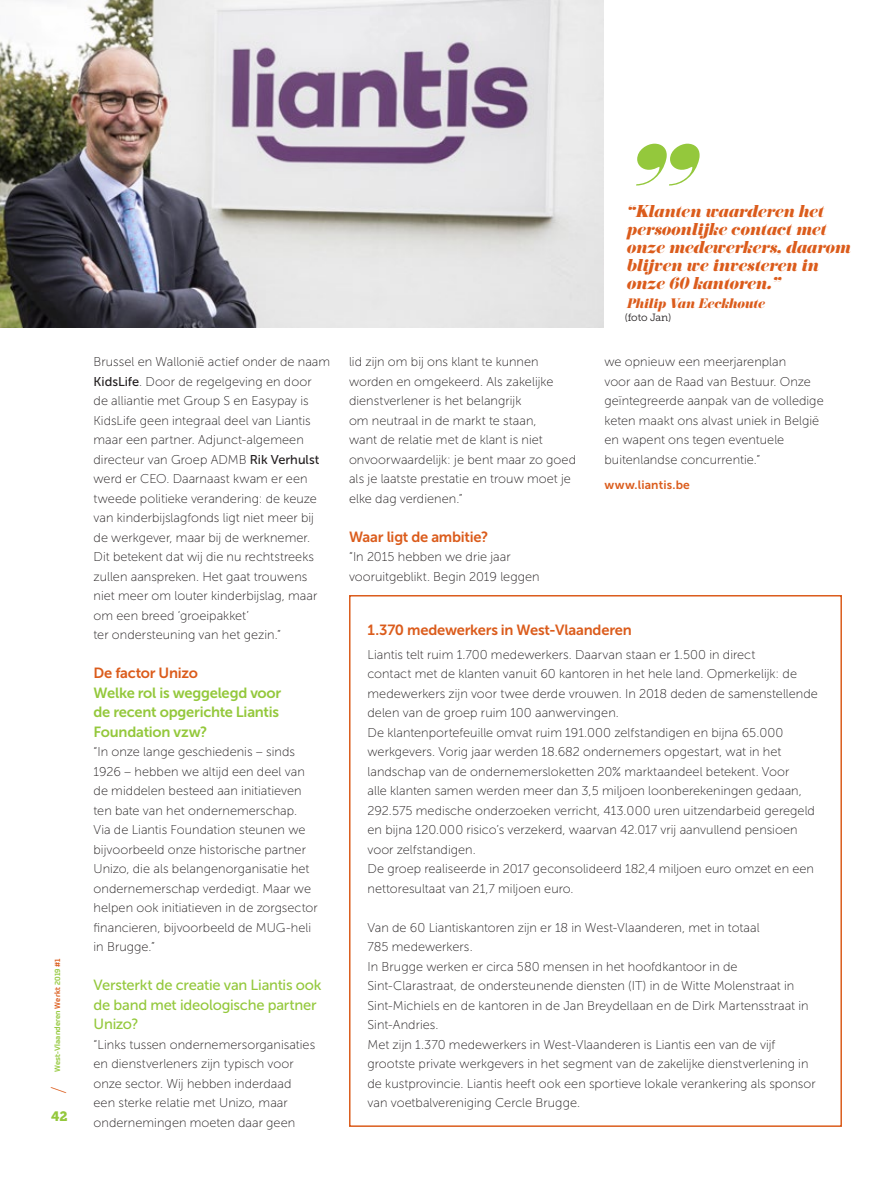
<style>
.page{position:relative;width:893px;height:1191px;background:#fff}
.page>*{position:absolute;margin:0;border:0;box-sizing:border-box;transform-origin:0 0}
._8__Opsomming{font:italic 123.15px "Eloquent JF Pro";color:#94c83c}
.t1{font:100 21px "Prometo";color:#db5c1c}
._8__Opsomming-2{font:italic 15px/18px "Eloquent JF Pro";color:#db5c1c}
._6__Titel_in_body{font:14.7px/19.5px "Museo Sans 500";letter-spacing:-.015em;color:#94c83c}
._6__Titel_in_body-2{font:14.7px "Museo Sans 700";letter-spacing:-.015em;color:#db5c1c}
._6__Titel_in_body-3{font:14.7px/19.5px "Museo Sans 700";letter-spacing:-.015em;color:#94c83c}
.t2{font:13.5px "Museo Slab 900";color:#94c83c}
._5__Body{font:12.75px/19.5px "Museo Sans 100";color:#231f20}
._8__Opsomming-3{font:italic 12px "Eloquent JF Pro";color:#db5c1c}
._9__Website{font:12px "Museo Sans 700";letter-spacing:.01em;color:#db5c1c}
._7__Foto_beschrijvin{font:10.5px "Museo Slab 300";letter-spacing:-.01em;color:#231f20}
.t3{font:500 7.5px "Prometo";letter-spacing:.02em;color:#94c83c}
.s1{color:#db5c1c}
.s2{font-family:"Museo Sans 500"}
</style>
<div class="page">
<div style="left:349px;top:595px;width:493px;height:531px;border:2px solid #db5c1c"></div>
<img style="left:0;top:0;width:604px;height:327px">
<p class="t3" style="left:53px;top:1072px;width:115px;rotate:-90deg">West-Vlaanderen <span class="s1">Werkt</span> 2019 <span class="s1">#1</span></p>
<p class="t2" style="left:51px;top:1108px;width:18px">42</p>
<h2 class="t1" style="left:46px;top:1094px;width:9px;rotate:-90deg">/</h2>
<p class="_5__Body" style="left:94px;top:352px;width:238px">Brussel en Wallonië actief onder de naam <span class="s2">KidsLife</span>. Door de regelgeving en door<br>de alliantie met Group S en Easypay is KidsLife geen integraal deel van Liantis maar een partner. Adjunct-algemeen directeur van Groep ADMB <span class="s2">Rik Verhulst </span>werd er CEO. Daarnaast kwam er een tweede politieke verandering: de keuze van kinderbijslagfonds ligt niet meer bij de werkgever, maar bij de werknemer.<br>Dit betekent dat wij die nu rechtstreeks zullen aanspreken. Het gaat trouwens niet meer om louter kinderbijslag, maar om een breed ‘groeipakket’<br>ter ondersteuning van het gezin.”</p>
<p class="_6__Titel_in_body-2" style="left:94px;top:665px;width:106px">De factor Unizo</p>
<p class="_6__Titel_in_body-3" style="left:94px;top:683px;width:189px">Welke rol is weggelegd voor de recent opgerichte Liantis<br>Foundation vzw?</p>
<p class="_5__Body" style="left:94px;top:742px;width:226px">“In onze lange geschiedenis – sinds 1926 – hebben we altijd een deel van de middelen besteed aan initiatieven ten bate van het ondernemerschap.<br>Via de Liantis Foundation steunen we bijvoorbeeld onze historische partner Unizo, die als belangenorganisatie het ondernemerschap verdedigt. Maar we helpen ook initiatieven in de zorgsector financieren, bijvoorbeeld de MUG-heli in Brugge.”</p>
<p class="_6__Titel_in_body" style="left:94px;top:975px;width:229px">Versterkt de creatie van Liantis ook de band met ideologische partner<br>Unizo?</p>
<p class="_5__Body" style="left:94px;top:1035px;width:223px">“Links tussen ondernemersorganisaties en dienstverleners zijn typisch voor onze sector. Wij hebben inderdaad een sterke relatie met Unizo, maar ondernemingen moeten daar geen</p>
<p class="_5__Body" style="left:349px;top:352px;width:229px">lid zijn om bij ons klant te kunnen worden en omgekeerd. Als zakelijke dienstverlener is het belangrijk<br>om neutraal in de markt te staan,<br>want de relatie met de klant is niet onvoorwaardelijk: je bent maar zo goed als je laatste prestatie en trouw moet je elke dag verdienen.”</p>
<p class="_6__Titel_in_body-2" style="left:349px;top:528px;width:141px">Waar ligt de ambitie?</p>
<p class="_5__Body" style="left:349px;top:547px;width:192px">“In 2015 hebben we drie jaar vooruitgeblikt. Begin 2019 leggen</p>
<p class="_8__Opsomming" style="left:613px;top:128px;width:73px">”</p>
<p class="_8__Opsomming-2" style="left:626px;top:203px;width:225px">“Klanten waarderen het persoonlijke contact met onze medewerkers, daarom blijven we investeren in onze 60 kantoren.”</p>
<p class="_8__Opsomming-3" style="left:626px;top:297px;width:140px">Philip Van Eeckhoute</p>
<p class="_7__Foto_beschrijvin" style="left:625px;top:311px;width:48px">(foto Jan)</p>
<p class="_5__Body" style="left:604px;top:352px;width:221px">we opnieuw een meerjarenplan<br>voor aan de Raad van Bestuur. Onze geïntegreerde aanpak van de volledige keten maakt ons alvast uniek in België en wapent ons tegen eventuele buitenlandse concurrentie.”</p>
<p class="_9__Website" style="left:604px;top:478px;width:87px">www.liantis.be</p>
<p class="_6__Titel_in_body-2" style="left:368px;top:621px;width:266px">1.370 medewerkers in West-Vlaanderen</p>
<p class="_5__Body" style="left:368px;top:645px;width:452px">Liantis telt ruim 1.700 medewerkers. Daarvan staan er 1.500 in direct<br>contact met de klanten vanuit 60 kantoren in het hele land. Opmerkelijk: de medewerkers zijn voor twee derde vrouwen. In 2018 deden de samenstellende delen van de groep ruim 100 aanwervingen.</p>
<p class="_5__Body" style="left:368px;top:723px;width:449px">De klantenportefeuille omvat ruim 191.000 zelfstandigen en bijna 65.000 werkgevers. Vorig jaar werden 18.682 ondernemers opgestart, wat in het landschap van de ondernemersloketten 20% marktaandeel betekent. Voor<br>alle klanten samen werden meer dan 3,5 miljoen loonberekeningen gedaan, 292.575 medische onderzoeken verricht, 413.000 uren uitzendarbeid geregeld en bijna 120.000 risico’s verzekerd, waarvan 42.017 vrij aanvullend pensioen voor zelfstandigen.</p>
<p class="_5__Body" style="left:368px;top:859px;width:448px">De groep realiseerde in 2017 geconsolideerd 182,4 miljoen euro omzet en een nettoresultaat van 21,7 miljoen euro.</p>
<p class="_5__Body" style="left:368px;top:918px;width:394px">Van de 60 Liantiskantoren zijn er 18 in West-Vlaanderen, met in totaal</p>
<p class="_5__Body" style="left:368px;top:937px;width:107px">785 medewerkers.</p>
<p class="_5__Body" style="left:368px;top:957px;width:443px">In Brugge werken er circa 580 mensen in het hoofdkantoor in de Sint-Clarastraat, de ondersteunende diensten (IT) in de Witte Molenstraat in Sint-Michiels en de kantoren in de Jan Breydellaan en de Dirk Martensstraat in Sint-Andries.</p>
<p class="_5__Body" style="left:368px;top:1035px;width:450px">Met zijn 1.370 medewerkers in West-Vlaanderen is Liantis een van de vijf grootste private werkgevers in het segment van de zakelijke dienstverlening in de kustprovincie. Liantis heeft ook een sportieve lokale verankering als sponsor van voetbalvereniging Cercle Brugge.</p>
</div>
